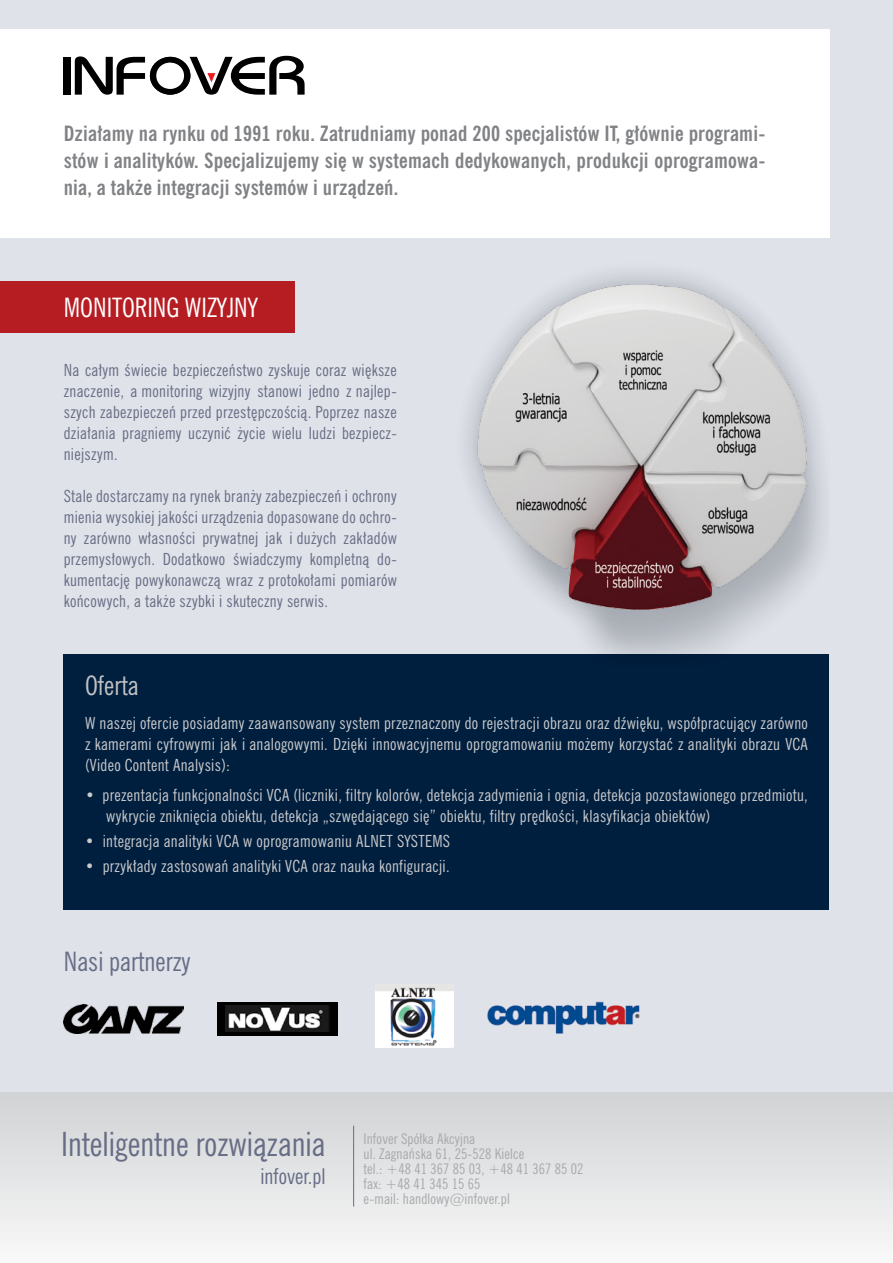
<style>
.page{position:relative;width:893px;height:1263px;background:#fff}
.page>*{position:absolute;margin:0;border:0;box-sizing:border-box;transform-origin:0 0}
.t1{font:30px "News Goth Cn PL";color:#676d85}
.t2{font:24px "News Goth Cn PL";color:#fff}
.t3{font:24px "News Goth Cn PL";color:#676d85}
.t4{font:24px "News Goth Cn PL";color:#c0c2c4}
.t5{font:19.5px "News Goth Cn PL";color:#676d85}
.t6{font:700 19.05px/27px "News Goth Cn PL";letter-spacing:.01em;color:#808285;text-align:justify}
.t7{font:15px/21px "News Goth Cn PL";letter-spacing:.02em;color:#c9cacc;text-align:justify}
.t8{font:15px/21px "News Goth Cn PL";letter-spacing:.02em;color:#676d85;text-align:justify}
.t9{font:13.2px/15px "News Goth Cn PL";letter-spacing:.01em;color:#a7a9ac}
</style>
<div class="page">
<div style="left:0;top:0;width:893px;height:1093px;background:#dfe2e9"></div>
<div style="left:64px;top:655px;width:765px;height:255px;background:#001e3e"></div>
<div style="left:0;top:30px;width:829px;height:208px;background:#fff"></div>
<div style="left:0;top:1093px;width:893px;height:170px;background:linear-gradient(to bottom,#d1d2d4,#f9f9f9)"></div>
<hr style="left:353px;top:1126px;width:1px;height:80px;background:#676d85">
<div style="left:0;top:282px;width:295px;height:51px;background:#b61d22"></div>
<svg style="left:75px;top:56px;width:230px;height:39px"></svg>
<div style="left:64px;top:57px;width:7px;height:38px;background:#000"></div>
<img style="left:458px;top:623px;width:371px;height:32px">
<img style="left:466px;top:272px;width:357px;height:351px">
<img style="left:64px;top:1004px;width:119px;height:29px">
<img style="left:376px;top:987px;width:78px;height:60px">
<div style="left:217px;top:1002px;width:121px;height:34px;background:#000"></div>
<img style="left:225px;top:1005px;width:105px;height:26px">
<img style="left:487px;top:1001px;width:153px;height:33px">
<p class="t6" style="left:64px;top:120px;width:703px">Działamy na rynku od 1991 roku. Zatrudniamy ponad 200 specjalistów IT, głównie programi&shy;stów i analityków. Specjalizujemy się w systemach dedykowanych, produkcji oprogramowa&shy;nia, a także integracji systemów i urządzeń.</p>
<h2 class="t2" style="left:64px;top:291px;width:13px">monito</h2>
<h2 class="t2" style="left:135px;top:291px;width:56px">ring wizy</h2>
<h2 class="t2" style="left:227px;top:291px;width:20px">jny</h2>
<p class="t8" style="left:64px;top:360px;width:335px">Na całym świecie bezpieczeństwo zyskuje coraz większe znaczenie, a monitoring wizyjny stanowi jedno z najlep&shy;szych zabezpieczeń przed przestępczością. Poprzez nasze działania pragniemy uczynić życie wielu ludzi bezpiecz&shy;niejszym.</p>
<p class="t8" style="left:64px;top:486px;width:335px">Stale dostarczamy na rynek branży zabezpieczeń i ochrony mienia wysokiej jakości urządzenia dopasowane do ochro&shy;ny zarówno własności prywatnej jak i dużych zakładów przemysłowych. Dodatkowo świadczymy kompletną do&shy;kumentację powykonawczą wraz z protokołami pomiarów końcowych, a także szybki i skuteczny serwis.</p>
<h2 class="t4" style="left:85px;top:670px;width:55px">Oferta</h2>
<p class="t7" style="left:85px;top:713px;width:724px">W naszej ofercie posiadamy zaawansowany system przeznaczony do rejestracji obrazu oraz dźwięku, współpracujący zarówno z kamerami cyfrowymi jak i analogowymi. Dzięki innowacyjnemu oprogramowaniu możemy korzystać z analityki obrazu VCA (Video Content Analysis):</p>
<p class="t7" style="left:106px;top:784px;width:703px;text-indent:-21px">• prezentacja funkcjonalności VCA (liczniki, filtry kolorów, detekcja zadymienia i ognia, detekcja pozostawionego przedmiotu, wykrycie zniknięcia obiektu, detekcja „szwędającego się” obiektu, filtry prędkości, klasyfikacja obiektów)</p>
<p class="t7" style="left:85px;top:830px;width:367px">• integracja analityki VCA w oprogramowaniu ALNET SYSTEMS</p>
<p class="t7" style="left:85px;top:856px;width:366px">• przykłady zastosowań analityki VCA oraz nauka konfiguracji.</p>
<h2 class="t3" style="left:64px;top:945px;width:129px">Nasi partnerzy</h2>
<h1 class="t1" style="left:61px;top:1124px;width:266px">Inteligentne rozwiązania</h1>
<h3 class="t5" style="left:261px;top:1163px;width:67px">infover.pl</h3>
<p class="t9" style="left:364px;top:1131px;width:221px">Infover Spółka Akcyjna<br>ul. Zagnańska 61, 25-528 Kielce<br>tel.: +48 41 367 85 03, +48 41 367 85 02 fax: +48 41 345 15 65<br>e-mail: handlowy@infover.pl</p>
</div>
